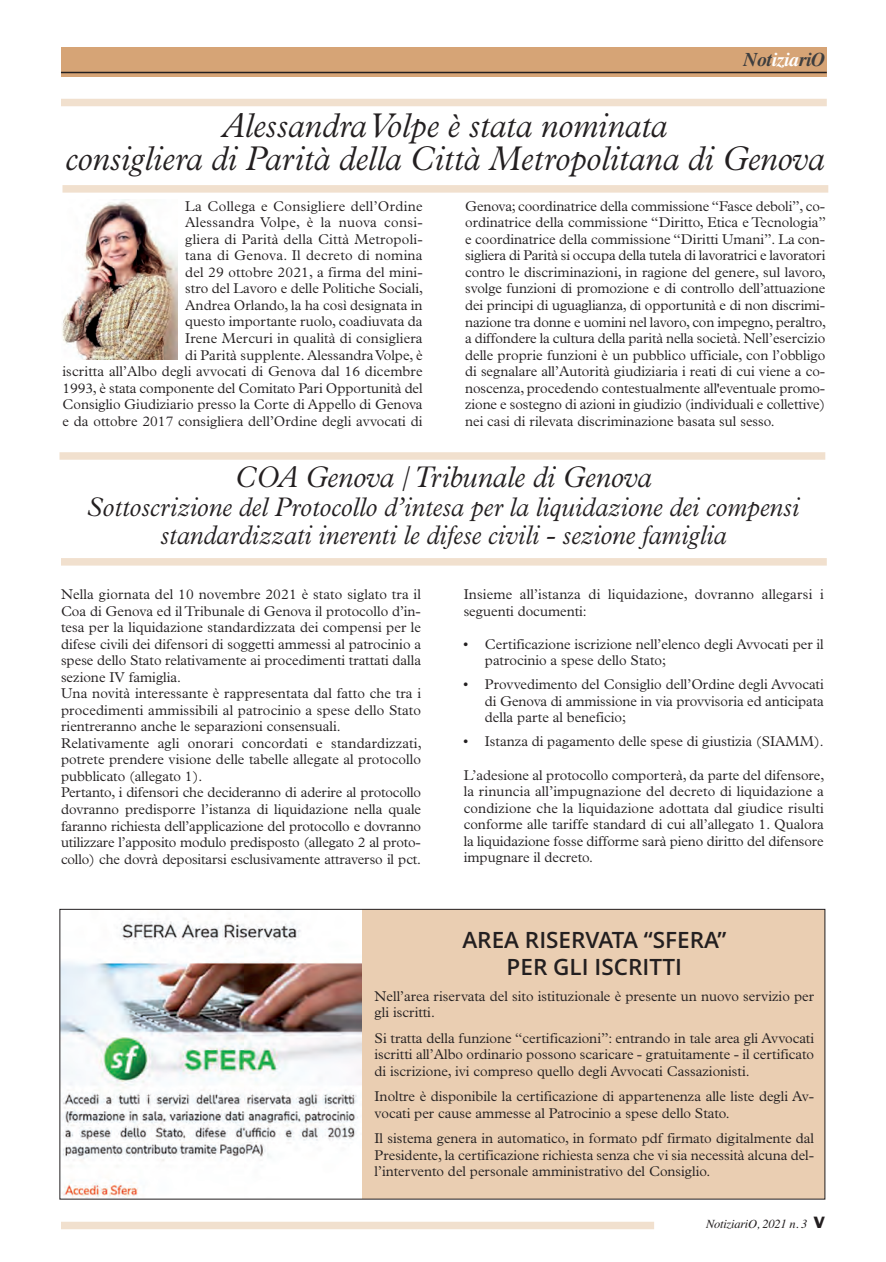
<style>
.page{position:relative;width:886px;height:1262px;background:#fff}
.page>*{position:absolute;margin:0;border:0;box-sizing:border-box;transform-origin:0 0}
.t1{font:italic 300 34.5px/33px "Plantin";color:#231f20;text-align:center;scale:.95 1}
.t2{font:italic 300 30px "Plantin";color:#231f20;scale:.95 1}
.t3{font:italic 300 27px/28.5px "Plantin";color:#231f20;text-align:center;scale:.95 1}
.t4{font:600 22.5px/27.2px "Open Sans";color:#231f20;text-align:center}
.t5{font:italic 700 19.5px "Times";letter-spacing:-.015em;color:#3e3e3f}
.t6{font:300 14.25px/16.5px "Plantin";color:#231f20;text-align:justify}
.t7{font:italic 12.45px "Times";letter-spacing:-.02em;color:#231f20}
.s1{color:#fff}
.s2{font-family:"Franklin Gothic";font-style:normal;font-size:15px}
</style>
<div class="page">
<div style="left:61px;top:48px;width:765px;height:29px;background:#d6a476"></div>
<hr style="left:61px;top:72px;width:765px;height:1px;background:#231f20">
<div style="left:61px;top:1221px;width:593px;height:8px;background:#f1e0ce"></div>
<div style="left:62px;top:185px;width:766px;height:8px;background:#f1e0ce"></div>
<div style="left:61px;top:99px;width:765px;height:7px;background:#f1e0ce"></div>
<div style="left:61px;top:558px;width:765px;height:7px;background:#f1e0ce"></div>
<div style="left:59px;top:452px;width:766px;height:8px;background:#f1e0ce"></div>
<img style="left:62px;top:200px;width:116px;height:160px">
<div style="left:60px;top:910px;width:764px;height:289px;background:#eaceb2"></div>
<img style="left:61px;top:911px;width:300px;height:286px">
<h3 class="t5" style="left:743px;top:53px;width:83px">Not<span class="s1">izia</span>riO</h3>
<h1 class="t1" style="left:65px;top:112px;width:800px">Alessandra Volpe è stata nominata<br>consigliera di Parità della Città Metropolitana di Genova</h1>
<p class="t6" style="left:62px;top:199px;width:362px;text-align:right">La Collega e Consigliere dell’Ordine<br>Alessandra Volpe, è la nuova consi-<br>gliera di Parità della Città Metropoli-<br>tana di Genova. Il decreto di nomina<br>del 29 ottobre 2021, a firma del mini-<br>stro del Lavoro e delle Politiche Sociali,<br>Andrea Orlando, la ha così designata in<br>questo importante ruolo, coadiuvata da<br>Irene Mercuri in qualità di consigliera<br>di Parità supplente. Alessandra Volpe, è<br>iscritta all’Albo degli avvocati di Genova dal 16 dicembre 1993, è stata componente del Comitato Pari Opportunità del Consiglio Giudiziario presso la Corte di Appello di Genova e da ottobre 2017 consigliera dell’Ordine degli avvocati di</p>
<p class="t6" style="left:465px;top:199px;width:362px">Genova; coordinatrice della commissione “Fasce deboli”, co&shy;ordinatrice della commissione “Diritto, Etica e Tecnologia” e coordinatrice della commissione “Diritti Umani”. La con&shy;sigliera di Parità si occupa della tutela di lavoratrici e lavoratori contro le discriminazioni, in ragione del genere, sul lavoro, svolge funzioni di promozione e di controllo dell’attuazione dei principi di uguaglianza, di opportunità e di non discrimi&shy;nazione tra donne e uomini nel lavoro, con impegno, peraltro, a diffondere la cultura della parità nella società. Nell’esercizio delle proprie funzioni è un pubblico ufficiale, con l’obbligo di segnalare all’Autorità giudiziaria i reati di cui viene a co&shy;noscenza, procedendo contestualmente all'eventuale promo&shy;zione e sostegno di azioni in giudizio (individuali e collettive) nei casi di rilevata discriminazione basata sul sesso.</p>
<h2 class="t2" style="left:235px;top:466px;width:440px">COA Genova / Tribunale di Genova</h2>
<h3 class="t3" style="left:87px;top:494px;width:750px">Sottoscrizione del Protocollo d’intesa per la liquidazione dei compensi standardizzati inerenti le difese civili - sezione famiglia</h3>
<p class="t6" style="left:61px;top:587px;width:362px;text-align:left">Nella giornata del 10 novembre 2021 è stato siglato tra il Coa di Genova ed il Tribunale di Genova il protocollo d’in&shy;tesa per la liquidazione standardizzata dei compensi per le difese civili dei difensori di soggetti ammessi al patrocinio a spese dello Stato relativamente ai procedimenti trattati dalla sezione IV famiglia.<br>Una novità interessante è rappresentata dal fatto che tra i procedimenti ammissibili al patrocinio a spese dello Stato rientreranno anche le separazioni consensuali.<br>Relativamente agli onorari concordati e standardizzati, potrete prendere visione delle tabelle allegate al protocollo pubblicato (allegato 1).<br>Pertanto, i difensori che decideranno di aderire al protocollo dovranno predisporre l’istanza di liquidazione nella quale faranno richiesta dell’applicazione del protocollo e dovranno utilizzare l’apposito modulo predisposto (allegato 2 al proto&shy;collo) che dovrà depositarsi esclusivamente attraverso il pct.</p>
<p class="t6" style="left:463px;top:587px;width:361px">Insieme all’istanza di liquidazione, dovranno allegarsi i seguenti documenti:</p>
<p class="t6" style="left:485px;top:637px;width:340px;text-indent:-21px">• Certificazione iscrizione nell’elenco degli Avvocati per il patrocinio a spese dello Stato;</p>
<p class="t6" style="left:485px;top:677px;width:340px;text-indent:-21px">• Provvedimento del Consiglio dell’Ordine degli Avvocati di Genova di ammissione in via provvisoria ed anticipata della parte al beneficio;</p>
<p class="t6" style="left:463px;top:734px;width:361px">• Istanza di pagamento delle spese di giustizia (SIAMM).</p>
<p class="t6" style="left:463px;top:767px;width:362px">L’adesione al protocollo comporterà, da parte del difensore, la rinuncia all’impugnazione del decreto di liquidazione a condizione che la liquidazione adottata dal giudice risulti conforme alle tariffe standard di cui all’allegato 1. Qualora la liquidazione fosse difforme sarà pieno diritto del difensore impugnare il decreto.</p>
<h3 class="t4" style="left:462px;top:929px;width:265px">AREA RISERVATA “SFERA”<br>PER GLI ISCRITTI</h3>
<p class="t6" style="left:374px;top:989px;width:441px">Nell’area riservata del sito istituzionale è presente un nuovo servizio per gli iscritti.</p>
<p class="t6" style="left:374px;top:1031px;width:441px">Si tratta della funzione “certificazioni”: entrando in tale area gli Avvocati iscritti all’Albo ordinario possono scaricare - gratuitamente - il certificato di iscrizione, ivi compreso quello degli Avvocati Cassazionisti.</p>
<p class="t6" style="left:374px;top:1089px;width:441px">Inoltre è disponibile la certificazione di appartenenza alle liste degli Av&shy;vocati per cause ammesse al Patrocinio a spese dello Stato.</p>
<p class="t6" style="left:374px;top:1131px;width:441px">Il sistema genera in automatico, in formato pdf firmato digitalmente dal Presidente, la certificazione richiesta senza che vi sia necessità alcuna del&shy;l’intervento del personale amministrativo del Consiglio.</p>
<p class="t7" style="left:706px;top:1219px;width:121px">NotiziariO, 2021 n. 3 <span class="s2">V</span></p>
</div>
